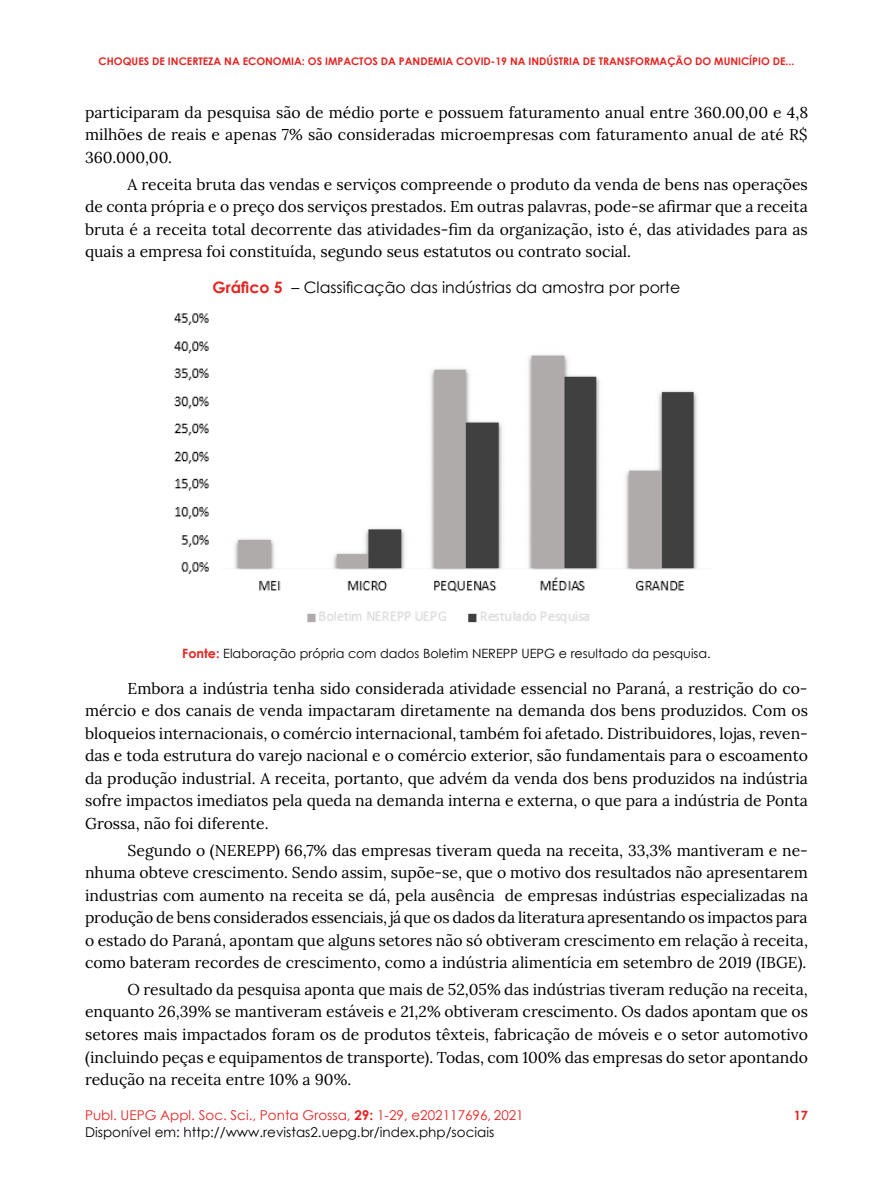
<style>
.page{position:relative;width:893px;height:1191px;background:#fff}
.page>*{position:absolute;margin:0;border:0;box-sizing:border-box;transform-origin:0 0}
.t1{font:15.75px/22.5px "Lora";color:#000;text-align:justify}
.t2{font:15.75px "Century Gothic";color:#000}
.t3{font:13.5px/16.2px "Century Gothic";color:#000}
.t4{font:12.75px "Century Gothic";color:#000}
.t5{font:700 12.75px "Century Gothic";color:#e52320}
.t6{font:700 10.5px "Century Gothic";color:#e52320}
.s1{font-weight:700;color:#e52320}
.s2{color:#e52320}
</style>
<div class="page">
<img style="left:173px;top:313px;width:524px;height:310px">
<p class="t6" style="left:99px;top:53px;width:697px">CHOQUES DE INCERTEZA NA ECONOMIA: OS IMPACTOS DA PANDEMIA COVID-19 NA INDÚSTRIA DE TRANSFORMAÇÃO DO MUNICÍPIO DE...</p>
<p class="t1" style="left:85px;top:100px;width:725px">participaram da pesquisa são de médio porte e possuem faturamento anual entre 360.00,00 e 4,8 milhões de reais e apenas 7% são consideradas microempresas com faturamento anual de até R$ 360.000,00.</p>
<p class="t1" style="left:85px;top:172px;width:724px;text-indent:43px">A receita bruta das vendas e serviços compreende o produto da venda de bens nas operações de conta própria e o preço dos serviços prestados. Em outras palavras, pode-se afirmar que a receita bruta é a receita total decorrente das atividades-fim da organização, isto é, das atividades para as quais a empresa foi constituída, segundo seus estatutos ou contrato social.</p>
<p class="t2" style="left:212px;top:276px;width:469px"><span class="s1">Gráfico 5</span> – Classificação das indústrias da amostra por porte</p>
<p class="t4" style="left:182px;top:645px;width:530px"><span class="s1">Fonte:</span> Elaboração própria com dados Boletim NEREPP UEPG e resultado da pesquisa.</p>
<p class="t1" style="left:85px;top:676px;width:724px;text-indent:43px">Embora a indústria tenha sido considerada atividade essencial no Paraná, a restrição do co&shy;mércio e dos canais de venda impactaram diretamente na demanda dos bens produzidos. Com os bloqueios internacionais, o comércio internacional, também foi afetado. Distribuidores, lojas, reven&shy;das e toda estrutura do varejo nacional e o comércio exterior, são fundamentais para o escoamento da produção industrial. A receita, portanto, que advém da venda dos bens produzidos na indústria sofre impactos imediatos pela queda na demanda interna e externa, o que para a indústria de Ponta Grossa, não foi diferente.</p>
<p class="t1" style="left:85px;top:837px;width:725px;text-indent:43px">Segundo o (NEREPP) 66,7% das empresas tiveram queda na receita, 33,3% mantiveram e ne&shy;nhuma obteve crescimento. Sendo assim, supõe-se, que o motivo dos resultados não apresentarem industrias com aumento na receita se dá, pela ausência de empresas indústrias especializadas na produção de bens considerados essenciais, já que os dados da literatura apresentando os impactos para o estado do Paraná, apontam que alguns setores não só obtiveram crescimento em relação à receita, como bateram recordes de crescimento, como a indústria alimentícia em setembro de 2019 (IBGE).</p>
<p class="t1" style="left:85px;top:977px;width:724px;text-indent:43px">O resultado da pesquisa aponta que mais de 52,05% das indústrias tiveram redução na receita, enquanto 26,39% se mantiveram estáveis e 21,2% obtiveram crescimento. Os dados apontam que os setores mais impactados foram os de produtos têxteis, fabricação de móveis e o setor automotivo (incluindo peças e equipamentos de transporte). Todas, com 100% das empresas do setor apontando redução na receita entre 10% a 90%.</p>
<p class="t3" style="left:85px;top:1107px;width:440px"><span class="s2">Publ. UEPG Appl. Soc. Sci., Ponta Grossa,</span> <span class="s1">29:</span> <span class="s2">1-29, e202117696, 2021<br></span>Disponível em: http://www.revistas2.uepg.br/index.php/sociais</p>
<p class="t5" style="left:794px;top:1105px;width:16px">17</p>
</div>
